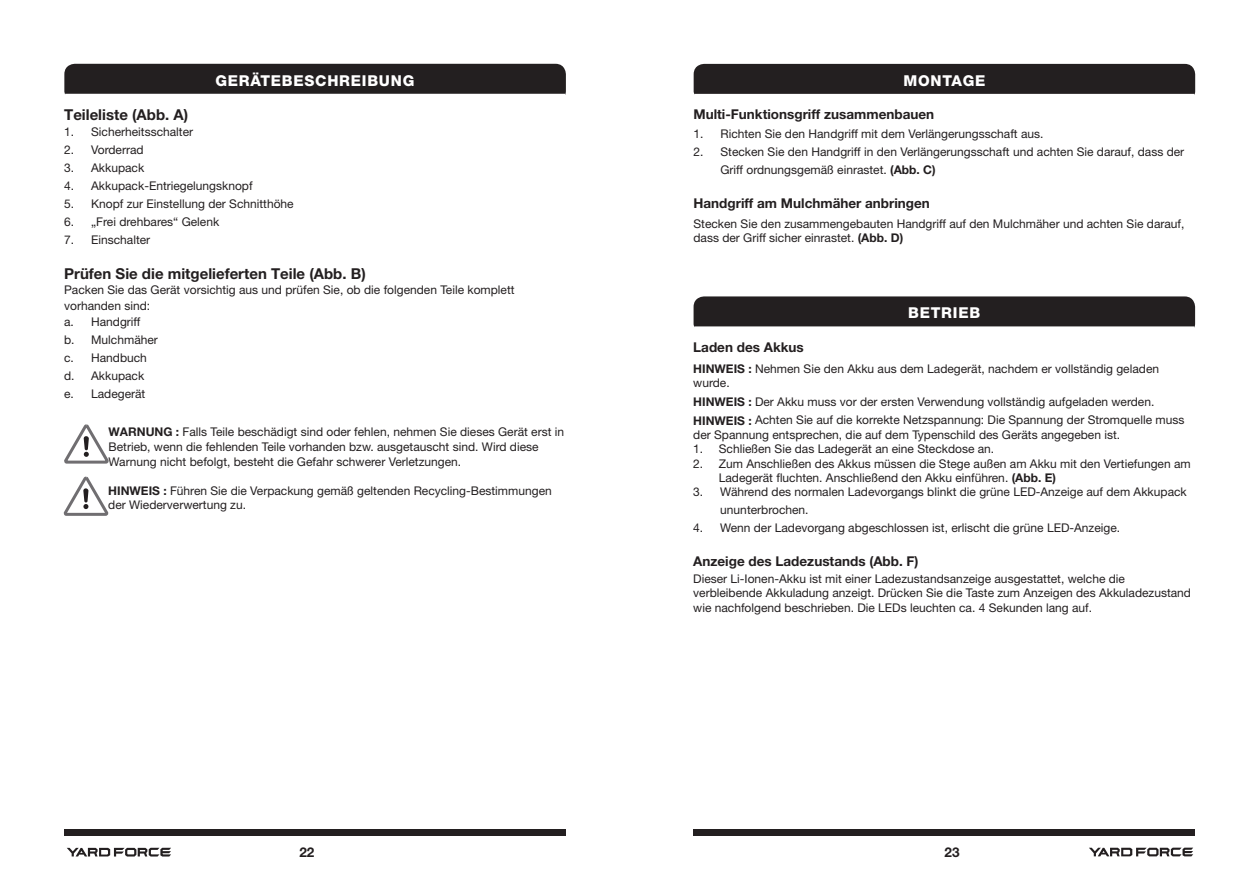
<style>
.page{position:relative;width:1259px;height:893px;background:#fff}
.page>*{position:absolute;margin:0;border:0;box-sizing:border-box;transform-origin:0 0}
.t1{font:700 15px "Helvetica Neue LT Pro";color:#231f20}
.t2{font:800 15px "Helvetica Neue LT Pro";letter-spacing:.05em;color:#fff}
.t3{font:700 13.5px "Helvetica Neue LT Pro";color:#231f20}
.t4{font:12px/14.4px "Helvetica Neue LT Std";color:#231f20}
.s1{font-family:"Helvetica Neue LT Pro";font-weight:700}
.s2{font-weight:700}
</style>
<div class="page">
<div style="left:64px;top:829px;width:502px;height:7px;background:#231f20"></div>
<div style="left:693px;top:829px;width:502px;height:6px;background:#231f20"></div>
<svg style="left:67px;top:848px;width:104px;height:8px"></svg>
<svg style="left:1089px;top:848px;width:104px;height:8px"></svg>
<svg style="left:64px;top:64px;width:502px;height:31px;background:#2c2829"></svg>
<svg style="left:64px;top:424px;width:45px;height:40px"></svg>
<svg style="left:63px;top:476px;width:46px;height:40px"></svg>
<svg style="left:693px;top:64px;width:502px;height:31px;background:#2b2829"></svg>
<svg style="left:693px;top:296px;width:502px;height:32px;background:#312e2f"></svg>
<p class="t2" style="left:215px;top:72px;width:200px">GERÄTEBESCHREIBUNG</p>
<p class="t1" style="left:64px;top:106px;width:126px">Teileliste (Abb. A)</p>
<p class="t4" style="left:64px;top:124px;width:130px">1. Sicherheitsschalter</p>
<p class="t4" style="left:64px;top:142px;width:81px">2. Vorderrad</p>
<p class="t4" style="left:64px;top:160px;width:82px">3. Akkupack</p>
<p class="t4" style="left:64px;top:178px;width:190px">4. Akkupack-Entriegelungsknopf</p>
<p class="t4" style="left:64px;top:196px;width:231px">5. Knopf zur Einstellung der Schnitthöhe</p>
<p class="t4" style="left:64px;top:214px;width:157px">6. „Frei drehbares“ Gelenk</p>
<p class="t4" style="left:64px;top:232px;width:88px">7. Einschalter</p>
<p class="t1" style="left:64px;top:264px;width:303px">Prüfen Sie die mitgelieferten Teile (Abb. B)</p>
<p class="t4" style="left:64px;top:282px;width:452px;line-height:15.9px">Packen Sie das Gerät vorsichtig aus und prüfen Sie, ob die folgenden Teile komplett vorhanden sind:</p>
<p class="t4" style="left:64px;top:315px;width:78px">a. Handgriff</p>
<p class="t4" style="left:64px;top:333px;width:95px">b. Mulchmäher</p>
<p class="t4" style="left:64px;top:351px;width:84px">c. Handbuch</p>
<p class="t4" style="left:64px;top:369px;width:82px">d. Akkupack</p>
<p class="t4" style="left:64px;top:387px;width:83px">e. Ladegerät</p>
<p class="t4" style="left:109px;top:423px;width:457px;line-height:15.8px"><span class="s1">WARNUNG :</span> Falls Teile beschädigt sind oder fehlen, nehmen Sie dieses Gerät erst in<br>Betrieb, wenn die fehlenden Teile vorhanden bzw. ausgetauscht sind. Wird diese</p>
<p class="t4" style="left:109px;top:454px;width:354px">Warnung nicht befolgt, besteht die Gefahr schwerer Verletzungen.</p>
<p class="t4" style="left:108px;top:483px;width:445px"><span class="s1">HINWEIS :</span> Führen Sie die Verpackung gemäß geltenden Recycling-Bestimmungen der Wiederverwertung zu.</p>
<p class="t2" style="left:903px;top:71px;width:84px">MONTAGE</p>
<p class="t3" style="left:693px;top:106px;width:242px">Multi-Funktionsgriff zusammenbauen</p>
<p class="t4" style="left:693px;top:127px;width:351px">1. Richten Sie den Handgriff mit dem Verlängerungsschaft aus.</p>
<p class="t4" style="left:720px;top:143px;width:465px;line-height:18px;text-indent:-27px">2. Stecken Sie den Handgriff in den Verlängerungsschaft und achten Sie darauf, dass der<br>Griff ordnungsgemäß einrastet. <span class="s2">(Abb. C)</span></p>
<p class="t3" style="left:693px;top:195px;width:238px">Handgriff am Mulchmäher anbringen</p>
<p class="t4" style="left:693px;top:216px;width:492px">Stecken Sie den zusammengebauten Handgriff auf den Mulchmäher und achten Sie darauf, dass der Griff sicher einrastet. <span class="s2">(Abb. D)</span></p>
<p class="t2" style="left:908px;top:304px;width:73px">BETRIEB</p>
<p class="t3" style="left:693px;top:339px;width:112px">Laden des Akkus</p>
<p class="t4" style="left:693px;top:361px;width:467px"><span class="s1">HINWEIS :</span> Nehmen Sie den Akku aus dem Ladegerät, nachdem er vollständig geladen wurde.</p>
<p class="t4" style="left:693px;top:394px;width:462px"><span class="s1">HINWEIS :</span> Der Akku muss vor der ersten Verwendung vollständig aufgeladen werden.</p>
<p class="t4" style="left:693px;top:413px;width:492px"><span class="s1">HINWEIS :</span> Achten Sie auf die korrekte Netzspannung: Die Spannung der Stromquelle muss der Spannung entsprechen, die auf dem Typenschild des Geräts angegeben ist.</p>
<p class="t4" style="left:693px;top:442px;width:302px">1. Schließen Sie das Ladegerät an eine Steckdose an.</p>
<p class="t4" style="left:719px;top:456px;width:473px;text-indent:-26px">2. Zum Anschließen des Akkus müssen die Stege außen am Akku mit den Vertiefungen am<br>Ladegerät fluchten. Anschließend den Akku einführen. <span class="s2">(Abb. E)</span></p>
<p class="t4" style="left:720px;top:483px;width:468px;line-height:18px;text-indent:-27px">3. Während des normalen Ladevorgangs blinkt die grüne LED-Anzeige auf dem Akkupack ununterbrochen.</p>
<p class="t4" style="left:693px;top:521px;width:428px">4. Wenn der Ladevorgang abgeschlossen ist, erlischt die grüne LED-Anzeige.</p>
<p class="t3" style="left:693px;top:553px;width:227px">Anzeige des Ladezustands (Abb. F)</p>
<p class="t4" style="left:693px;top:571px;width:499px">Dieser Li-Ionen-Akku ist mit einer Ladezustandsanzeige ausgestattet, welche die verbleibende Akkuladung anzeigt. Drücken Sie die Taste zum Anzeigen des Akkuladezustand wie nachfolgend beschrieben. Die LEDs leuchten ca. 4 Sekunden lang auf.</p>
<p class="t3" style="left:299px;top:844px;width:17px">22</p>
<p class="t3" style="left:944px;top:844px;width:17px">23</p>
</div>
